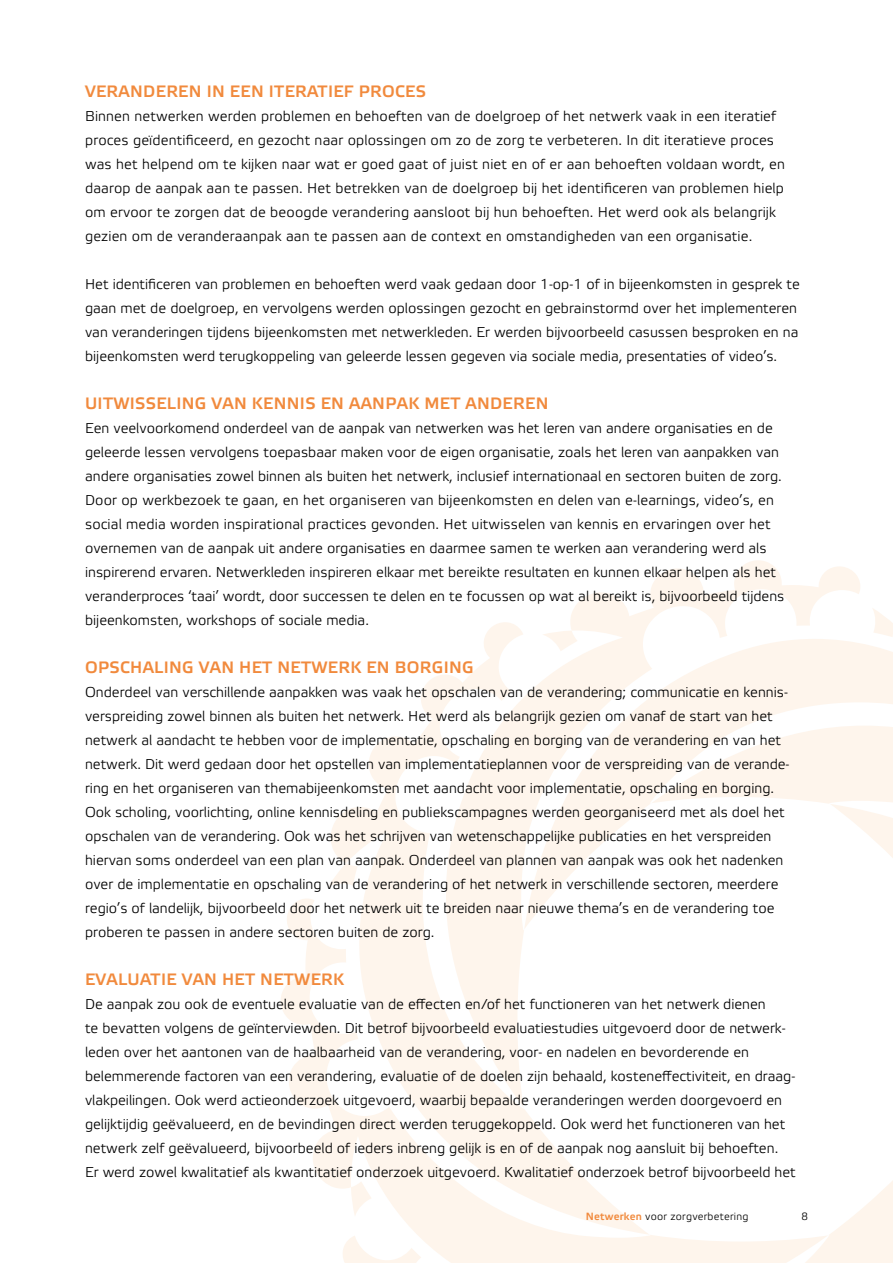
<style>
.page{position:relative;width:893px;height:1263px;background:#fff}
.page>*{position:absolute;margin:0;border:0;box-sizing:border-box;transform-origin:0 0}
.t1{font:700 16.5px "Etelka Light Pro";letter-spacing:.02em;color:#f18a3d}
.t2{font:14.25px/24px "Etelka Light Pro";color:#000}
.t3{font:10.5px "Etelka Light Pro";letter-spacing:.02em;color:#000}
.s1{font-weight:700;color:#f18a3d}
</style>
<div class="page">
<svg style="left:861px;top:644px;width:32px;height:60px;background:#fef5ed"></svg>
<svg style="left:331px;top:737px;width:79px;height:161px;fill:#fef5ec"></svg>
<svg style="left:828px;top:1181px;width:65px;height:82px;fill:#fef5ec"></svg>
<svg style="left:861px;top:726px;width:32px;height:132px;fill:#fef5ec"></svg>
<svg style="left:873px;top:609px;width:20px;height:28px"></svg>
<svg style="left:410px;top:560px;width:451px;height:338px"></svg>
<svg style="left:281px;top:898px;width:547px;height:365px"></svg>
<svg style="left:329px;top:863px;width:28px;height:24px"></svg>
<p class="t1" style="left:85px;top:82px;width:342px">VERANDEREN IN EEN ITERATIEF PROCES</p>
<p class="t2" style="left:85px;top:105px;width:701px">Binnen netwerken werden problemen en behoeften van de doelgroep of het netwerk vaak in een iteratief proces geïdentificeerd, en gezocht naar oplossingen om zo de zorg te verbeteren. In dit iteratieve proces was het helpend om te kijken naar wat er goed gaat of juist niet en of er aan behoeften voldaan wordt, en daarop de aanpak aan te passen. Het betrekken van de doelgroep bij het identificeren van problemen hielp om ervoor te zorgen dat de beoogde verandering aansloot bij hun behoeften. Het werd ook als belangrijk gezien om de veranderaanpak aan te passen aan de context en omstandigheden van een organisatie.</p>
<p class="t2" style="left:85px;top:273px;width:716px">Het identificeren van problemen en behoeften werd vaak gedaan door 1-op-1 of in bijeenkomsten in gesprek te gaan met de doelgroep, en vervolgens werden oplossingen gezocht en gebrainstormd over het implementeren van veranderingen tijdens bijeenkomsten met netwerkleden. Er werden bijvoorbeeld casussen besproken en na bijeenkomsten werd terugkoppeling van geleerde lessen gegeven via sociale media, presentaties of video’s.</p>
<p class="t1" style="left:85px;top:394px;width:465px">UITWISSELING VAN KENNIS EN AANPAK MET ANDEREN</p>
<p class="t2" style="left:85px;top:417px;width:701px">Een veelvoorkomend onderdeel van de aanpak van netwerken was het leren van andere organisaties en de geleerde lessen vervolgens toepasbaar maken voor de eigen organisatie, zoals het leren van aanpakken van andere organisaties zowel binnen als buiten het netwerk, inclusief internationaal en sectoren buiten de zorg.<br>Door op werkbezoek te gaan, en het organiseren van bijeenkomsten en delen van e-learnings, video’s, en social media worden inspirational practices gevonden. Het uitwisselen van kennis en ervaringen over het overnemen van de aanpak uit andere organisaties en daarmee samen te werken aan verandering werd als inspirerend ervaren. Netwerkleden inspireren elkaar met bereikte resultaten en kunnen elkaar helpen als het veranderproces ‘taai’ wordt, door successen te delen en te focussen op wat al bereikt is, bijvoorbeeld tijdens bijeenkomsten, workshops of sociale media.</p>
<p class="t1" style="left:85px;top:658px;width:390px">OPSCHALING VAN HET NETWERK EN BORGING</p>
<p class="t2" style="left:85px;top:681px;width:706px">Onderdeel van verschillende aanpakken was vaak het opschalen van de verandering; communicatie en kennis&shy;verspreiding zowel binnen als buiten het netwerk. Het werd als belangrijk gezien om vanaf de start van het netwerk al aandacht te hebben voor de implementatie, opschaling en borging van de verandering en van het netwerk. Dit werd gedaan door het opstellen van implementatieplannen voor de verspreiding van de verande&shy;ring en het organiseren van themabijeenkomsten met aandacht voor implementatie, opschaling en borging.<br>Ook scholing, voorlichting, online kennisdeling en publiekscampagnes werden georganiseerd met als doel het opschalen van de verandering. Ook was het schrijven van wetenschappelijke publicaties en het verspreiden hiervan soms onderdeel van een plan van aanpak. Onderdeel van plannen van aanpak was ook het nadenken over de implementatie en opschaling van de verandering of het netwerk in verschillende sectoren, meerdere regio’s of landelijk, bijvoorbeeld door het netwerk uit te breiden naar nieuwe thema’s en de verandering toe proberen te passen in andere sectoren buiten de zorg.</p>
<p class="t1" style="left:85px;top:970px;width:261px">EVALUATIE VAN HET NETWERK</p>
<p class="t2" style="left:85px;top:993px;width:712px">De aanpak zou ook de eventuele evaluatie van de effecten en/of het functioneren van het netwerk dienen<br>te bevatten volgens de geïnterviewden. Dit betrof bijvoorbeeld evaluatiestudies uitgevoerd door de netwerk&shy;leden over het aantonen van de haalbaarheid van de verandering, voor- en nadelen en bevorderende en belemmerende factoren van een verandering, evaluatie of de doelen zijn behaald, kosteneffectiviteit, en draag&shy;vlakpeilingen. Ook werd actieonderzoek uitgevoerd, waarbij bepaalde veranderingen werden doorgevoerd en gelijktijdig geëvalueerd, en de bevindingen direct werden teruggekoppeld. Ook werd het functioneren van het netwerk zelf geëvalueerd, bijvoorbeeld of ieders inbreng gelijk is en of de aanpak nog aansluit bij behoeften.<br>Er werd zowel kwalitatief als kwantitatief onderzoek uitgevoerd. Kwalitatief onderzoek betrof bijvoorbeeld het</p>
<p class="t3" style="left:586px;top:1210px;width:164px"><span class="s1">Netwerken</span> voor zorgverbetering</p>
<p class="t3" style="left:801px;top:1210px;width:8px">8</p>
</div>
